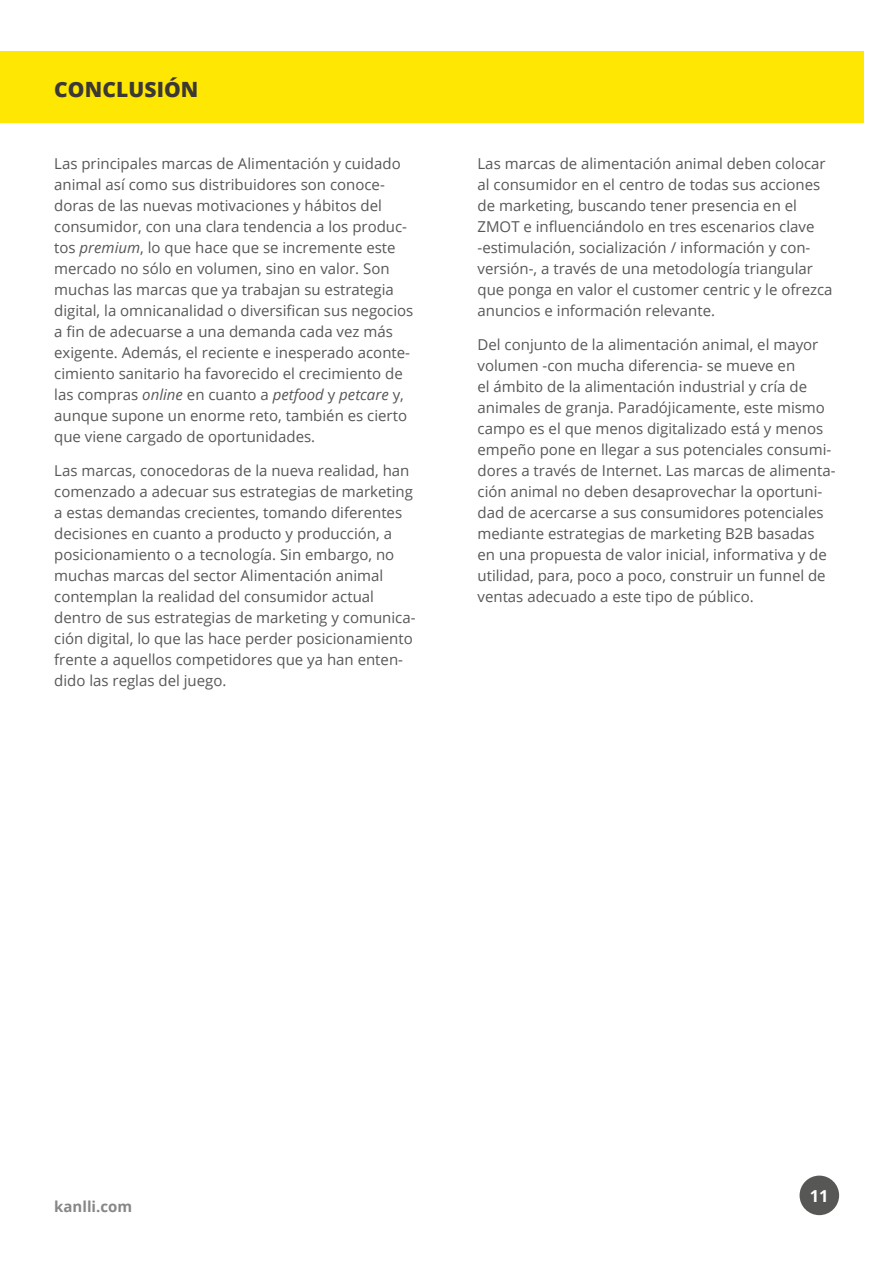
<style>
.page{position:relative;width:893px;height:1263px;background:#fff}
.page>*{position:absolute;margin:0;border:0;box-sizing:border-box;transform-origin:0 0}
.t1{font:800 21px "Open Sans";letter-spacing:.005em;color:#3c3834}
.t2{font:700 16.5px "Open Sans";color:#fff}
.t3{font:15px/21px "Open Sans";color:#575756}
.t4{font:700 15px "Open Sans";color:#878787}
.s1{font-style:italic}
</style>
<div class="page">
<div style="left:800px;top:1175px;width:39px;height:40px;background:#575756;border-radius:50%"></div>
<div style="left:0;top:51px;width:863px;height:71px;background:#fee803"></div>
<h1 class="t1" style="left:54px;top:73px;width:146px">CONCLUSIÓN</h1>
<p class="t3" style="left:54px;top:152px;width:361px">Las principales marcas de Alimentación y cuidado animal así como sus distribuidores son conoce&shy;doras de las nuevas motivaciones y hábitos del consumidor, con una clara tendencia a los produc&shy;tos <span class="s1">premium</span>, lo que hace que se incremente este mercado no sólo en volumen, sino en valor. Son muchas las marcas que ya trabajan su estrategia digital, la omnicanalidad o diversifican sus negocios a fin de adecuarse a una demanda cada vez más exigente. Además, el reciente e inesperado aconte&shy;cimiento sanitario ha favorecido el crecimiento de las compras <span class="s1">online</span> en cuanto a <span class="s1">petfood</span> y <span class="s1">petcare</span> y, aunque supone un enorme reto, también es cierto que viene cargado de oportunidades.</p>
<p class="t3" style="left:54px;top:459px;width:363px">Las marcas, conocedoras de la nueva realidad, han comenzado a adecuar sus estrategias de marketing a estas demandas crecientes, tomando diferentes decisiones en cuanto a producto y producción, a posicionamiento o a tecnología. Sin embargo, no muchas marcas del sector Alimentación animal contemplan la realidad del consumidor actual dentro de sus estrategias de marketing y comunica&shy;ción digital, lo que las hace perder posicionamiento frente a aquellos competidores que ya han enten&shy;dido las reglas del juego.</p>
<p class="t3" style="left:477px;top:152px;width:357px">Las marcas de alimentación animal deben colocar al consumidor en el centro de todas sus acciones de marketing, buscando tener presencia en el ZMOT e influenciándolo en tres escenarios clave -estimulación, socialización / información y con&shy;versión-, a través de una metodología triangular que ponga en valor el customer centric y le ofrezca anuncios e información relevante.</p>
<p class="t3" style="left:477px;top:333px;width:359px">Del conjunto de la alimentación animal, el mayor volumen -con mucha diferencia- se mueve en<br>el ámbito de la alimentación industrial y cría de animales de granja. Paradójicamente, este mismo campo es el que menos digitalizado está y menos empeño pone en llegar a sus potenciales consumi&shy;dores a través de Internet. Las marcas de alimenta&shy;ción animal no deben desaprovechar la oportuni&shy;dad de acercarse a sus consumidores potenciales mediante estrategias de marketing B2B basadas en una propuesta de valor inicial, informativa y de utilidad, para, poco a poco, construir un funnel de ventas adecuado a este tipo de público.</p>
<p class="t4" style="left:54px;top:1196px;width:79px">kanlli.com</p>
<p class="t2" style="left:810px;top:1184px;width:20px">11</p>
</div>
